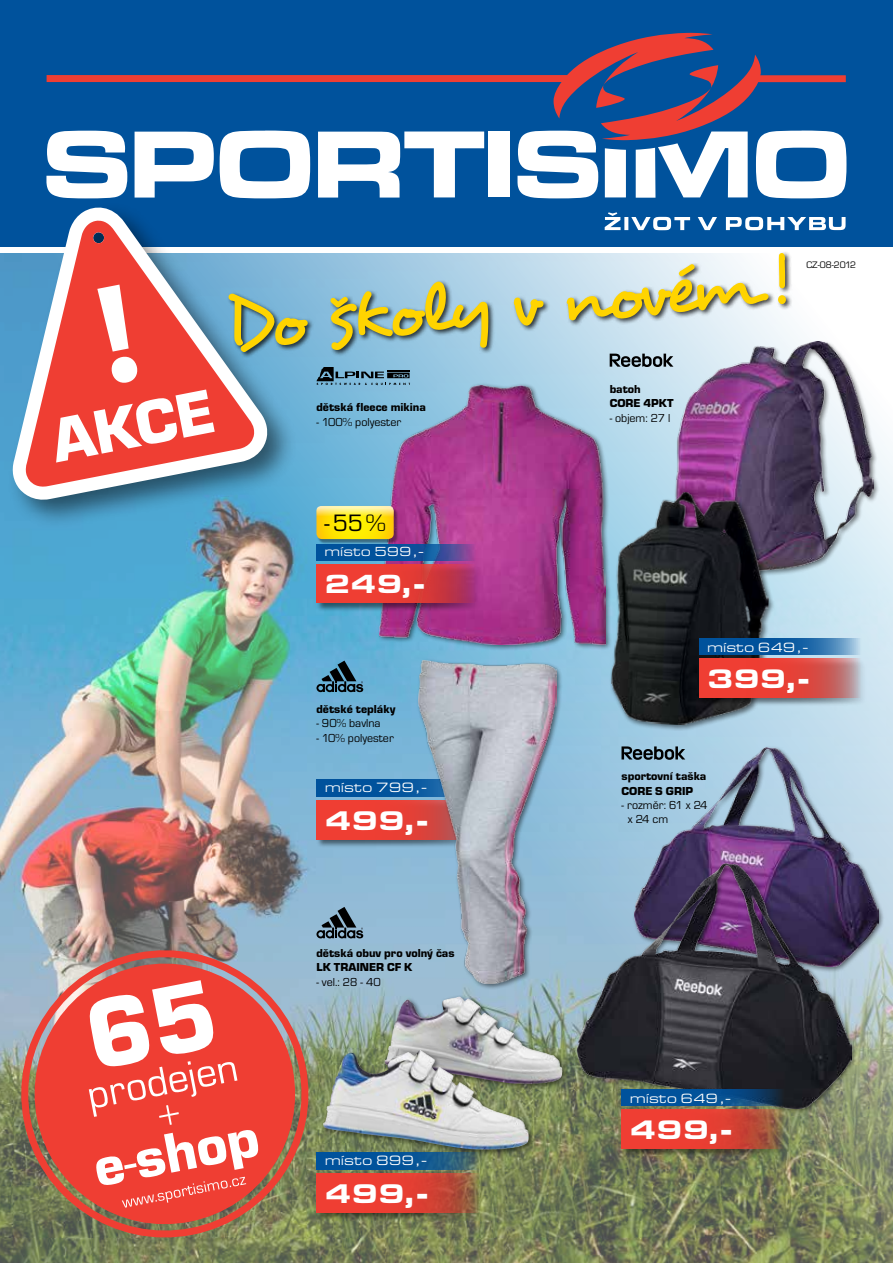
<style>
.page{position:relative;width:893px;height:1263px;background:#fff}
.page>*{position:absolute;margin:0;border:0;box-sizing:border-box;transform-origin:0 0}
.t1{font:900 expanded 28.05px "Eurostile TCE";color:#fff}
.t2{font:900 expanded 27.75px "Eurostile TCE";color:#fff}
.t3{font:900 expanded 27.3px "Eurostile TCE";color:#fff}
.t4{font:24.6px "Eurostile TCE";color:#000}
.t5{font:expanded 13.95px "Eurostile TCE";color:#fff}
.t6{font:expanded 13.65px "Eurostile TCE";color:#fff}
.t7{font:900 12px/14.4px "Eurostile TCE";color:#000}
.t8{font:12px/14.4px "Eurostile TCE";color:#000}
.t9{font:9.75px "Eurostile TCE";color:#000}
</style>
<div class="page">
<img style="left:0;top:253px;width:893px;height:1010px">
<div style="left:632px;top:745px;width:253px;height:228px;background:#000;opacity:.5"></div>
<img style="left:634px;top:748px;width:244px;height:218px">
<div style="left:575px;top:861px;width:283px;height:253px;background:#000;opacity:.5"></div>
<img style="left:578px;top:863px;width:273px;height:245px">
<svg style="left:610px;top:359px;width:60px;height:8px"></svg>
<svg style="left:621px;top:746px;width:64px;height:14px"></svg>
<div style="left:621px;top:1109px;width:169px;height:48px;background:#000;opacity:.5"></div>
<svg style="left:621px;top:1109px;width:170px;height:39px;background:#d34737"></svg>
<svg style="left:621px;top:1089px;width:170px;height:17px;background:#074985"></svg>
<div style="left:227px;top:251px;width:566px;height:108px;background:#000;opacity:.75"></div>
<svg style="left:298px;top:253px;width:488px;height:99px;background:#bdcfc1"></svg>
<img style="left:9px;top:938px;width:312px;height:312px">
<svg style="left:88px;top:980px;width:171px;height:227px"></svg>
<div style="left:670px;top:340px;width:210px;height:237px;background:#000;opacity:.5"></div>
<img style="left:673px;top:342px;width:200px;height:229px">
<div style="left:609px;top:490px;width:166px;height:241px;background:#000;opacity:.5"></div>
<img style="left:610px;top:489px;width:163px;height:239px">
<div style="left:699px;top:658px;width:169px;height:49px;background:#000;opacity:.5"></div>
<svg style="left:699px;top:658px;width:169px;height:40px;background:#df554f"></svg>
<svg style="left:699px;top:638px;width:169px;height:17px;background:#276eac"></svg>
<div style="left:383px;top:995px;width:186px;height:95px;background:#000;opacity:.5"></div>
<img style="left:384px;top:997px;width:180px;height:87px">
<div style="left:0;top:0;width:893px;height:247px;background:#00529c"></div>
<div style="left:489px;top:132px;width:21px;height:65px;background:#fff"></div>
<svg style="left:318px;top:132px;width:166px;height:66px"></svg>
<svg style="left:220px;top:131px;width:90px;height:67px"></svg>
<svg style="left:135px;top:132px;width:79px;height:66px"></svg>
<svg style="left:46px;top:131px;width:81px;height:67px"></svg>
<svg style="left:47px;top:33px;width:666px;height:50px"></svg>
<svg style="left:517px;top:55px;width:329px;height:143px"></svg>
<svg style="left:605px;top:212px;width:240px;height:18px"></svg>
<div style="left:7px;top:201px;width:291px;height:329px;background:#000;opacity:.5"></div>
<svg style="left:12px;top:205px;width:255px;height:297px"></svg>
<svg style="left:25px;top:220px;width:229px;height:267px"></svg>
<svg style="left:56px;top:285px;width:159px;height:177px"></svg>
<div style="left:321px;top:1048px;width:214px;height:108px;background:#000;opacity:.5"></div>
<img style="left:323px;top:1050px;width:206px;height:100px">
<svg style="left:316px;top:907px;width:47px;height:31px"></svg>
<div style="left:378px;top:383px;width:234px;height:268px;background:#000;opacity:.5"></div>
<img style="left:380px;top:385px;width:225px;height:259px">
<svg style="left:316px;top:661px;width:47px;height:31px"></svg>
<div style="left:316px;top:799px;width:170px;height:50px;background:#000;opacity:.5"></div>
<div style="left:316px;top:800px;width:172px;height:39px;background:#ef3e33"></div>
<div style="left:316px;top:780px;width:172px;height:17px;background:#00529c"></div>
<div style="left:416px;top:658px;width:147px;height:332px;background:#000;opacity:.5"></div>
<img style="left:419px;top:661px;width:137px;height:323px">
<svg style="left:316px;top:367px;width:94px;height:18px;background:#598197"></svg>
<div style="left:316px;top:564px;width:166px;height:48px;background:#000;opacity:.5"></div>
<svg style="left:316px;top:564px;width:167px;height:38px;background:#db3a40"></svg>
<svg style="left:316px;top:545px;width:167px;height:16px;background:#23509b"></svg>
<div style="left:317px;top:507px;width:81px;height:37px;background:#000;opacity:.4"></div>
<svg style="left:316px;top:506px;width:78px;height:33px"></svg>
<svg style="left:316px;top:506px;width:78px;height:14px"></svg>
<div style="left:316px;top:1172px;width:170px;height:50px;background:#000;opacity:.5"></div>
<svg style="left:316px;top:1173px;width:172px;height:39px;background:#d44837"></svg>
<svg style="left:316px;top:1153px;width:172px;height:17px;background:#175b8d"></svg>
<p class="t7" style="left:316px;top:400px;width:111px">dětská fleece mikina</p>
<p class="t8" style="left:316px;top:415px;width:86px">- 100% polyester</p>
<h3 class="t4" style="left:325px;top:510px;width:62px">-55%</h3>
<p class="t6" style="left:324px;top:544px;width:100px">místo 599,-</p>
<h3 class="t3" style="left:324px;top:568px;width:101px">249, -</h3>
<p class="t7" style="left:316px;top:702px;width:80px">dětské tepláky</p>
<p class="t8" style="left:316px;top:716px;width:66px">- 90% bavlna</p>
<p class="t8" style="left:316px;top:731px;width:79px">- 10% polyester</p>
<p class="t5" style="left:325px;top:780px;width:103px">místo 799,-</p>
<h1 class="t1" style="left:325px;top:804px;width:104px">499, -</h1>
<p class="t7" style="left:316px;top:946px;width:140px">dětská obuv pro volný čas<br>LK TRAINER CF K</p>
<p class="t8" style="left:316px;top:974px;width:66px">- vel.: 28 - 40</p>
<p class="t5" style="left:325px;top:1153px;width:103px">místo 899,-</p>
<h1 class="t1" style="left:325px;top:1177px;width:104px">499, -</h1>
<p class="t7" style="left:610px;top:382px;width:65px">batoh<br>CORE 4PKT</p>
<p class="t8" style="left:610px;top:411px;width:62px">- objem: 27 l</p>
<p class="t9" style="left:806px;top:259px;width:51px">CZ-08-2012</p>
<p class="t5" style="left:707px;top:640px;width:102px">místo 649,-</p>
<h2 class="t2" style="left:707px;top:662px;width:103px">399, -</h2>
<p class="t7" style="left:621px;top:769px;width:86px">sportovní taška<br>CORE S GRIP</p>
<p class="t8" style="left:628px;top:798px;width:81px;text-indent:-6px">- rozměr: 61 x 24 x 24 cm</p>
<p class="t5" style="left:630px;top:1091px;width:102px">místo 649,-</p>
<h2 class="t2" style="left:630px;top:1113px;width:103px">499, -</h2>
</div>
